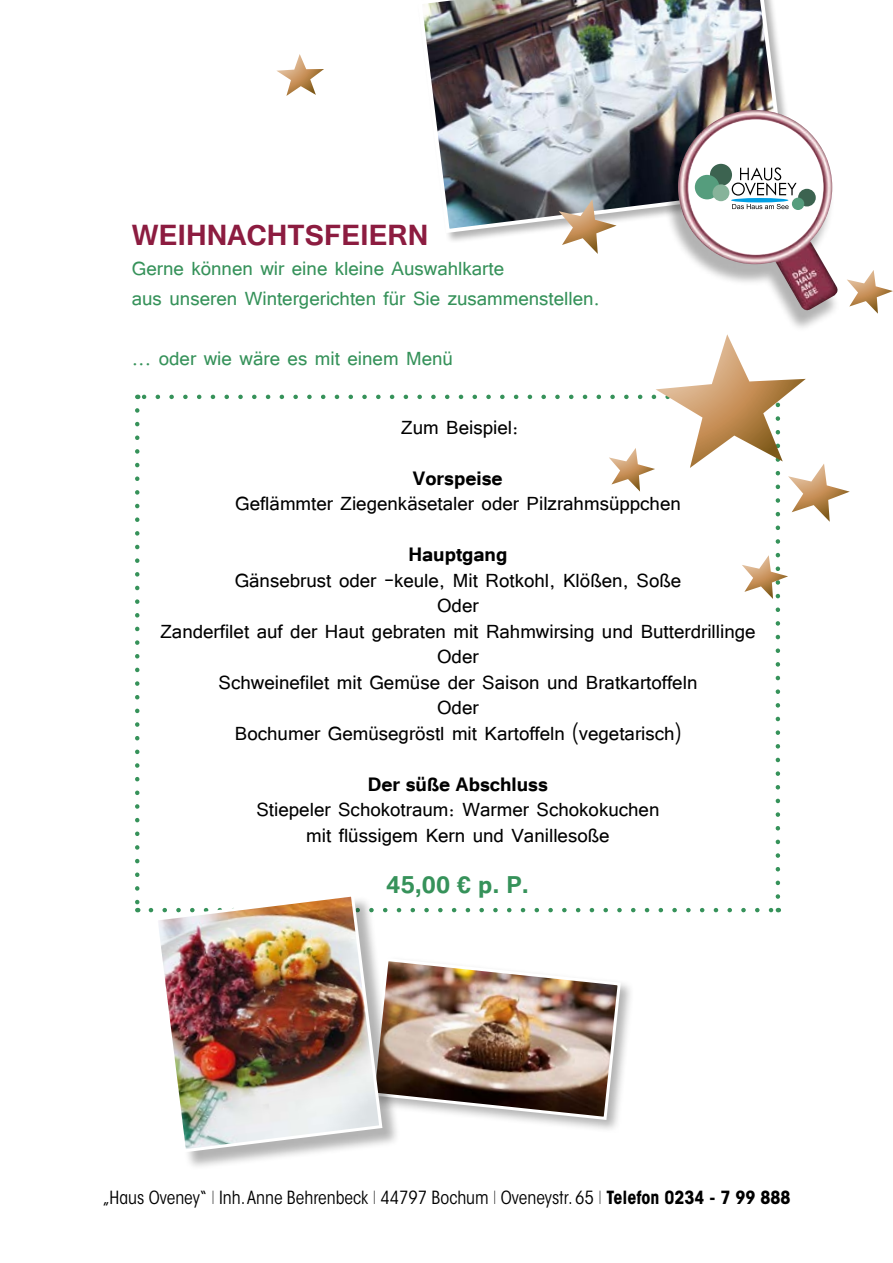
<style>
.page{position:relative;width:893px;height:1263px;background:#fff}
.page>*{position:absolute;margin:0;border:0;box-sizing:border-box;transform-origin:0 0}
.t1{font:700 36px "Tunga";color:#8c1c40}
.t2{font:700 30px "Tunga";color:#36925a}
.t3{font:24px/25.5px "Tunga";color:#000;text-align:center}
.t4{font:24px/30px "Tunga";color:#36925a}
.t5{font:700 24px "Tunga";color:#000}
.t6{font:condensed 18px "ITC Avant Garde Std";color:#000}
.s1{font-weight:200;font-stretch:normal}
.s2{font-weight:700}
</style>
<div class="page">
<div style="left:417px;top:0;width:381px;height:244px;background:#000;opacity:.3"></div>
<img style="left:417px;top:0;width:372px;height:235px">
<svg style="left:559px;top:199px;width:58px;height:55px"></svg>
<svg style="left:276px;top:54px;width:48px;height:42px"></svg>
<svg style="left:847px;top:270px;width:46px;height:44px"></svg>
<svg style="left:135px;top:334px;width:715px;height:578px"></svg>
<div style="left:369px;top:956px;width:265px;height:178px;background:#000;opacity:.3"></div>
<img style="left:401px;top:956px;width:221px;height:165px">
<div style="left:664px;top:115px;width:176px;height:217px;background:#000;opacity:.3"></div>
<img style="left:678px;top:110px;width:162px;height:203px">
<div style="left:688px;top:120px;width:135px;height:134px;background:#fff;border-radius:50%"></div>
<svg style="left:732px;top:167px;width:64px;height:29px"></svg>
<div style="left:798px;top:189px;width:18px;height:17px;background:#3c6350;border-radius:50%"></div>
<div style="left:710px;top:164px;width:22px;height:22px;background:#3c6350;border-radius:50%"></div>
<div style="left:695px;top:175px;width:24px;height:24px;background:#559d7d;border-radius:50%"></div>
<div style="left:712px;top:184px;width:17px;height:17px;background:#87b39a;border-radius:50%"></div>
<div style="left:792px;top:198px;width:12px;height:12px;background:#559d7d;border-radius:50%"></div>
<svg style="left:732px;top:204px;width:57px;height:5px"></svg>
<svg style="left:731px;top:198px;width:57px;height:4px"></svg>
<div style="left:157px;top:896px;width:244px;height:275px;background:#000;opacity:.3"></div>
<img style="left:153px;top:892px;width:231px;height:262px">
<h1 class="t1" style="left:132px;top:211px;width:298px">WEIHNACHTSFEIERN</h1>
<p class="t4" style="left:132px;top:252px;width:470px">Gerne können wir eine kleine Auswahlkarte<br>aus unseren Wintergerichten für Sie zusammenstellen.</p>
<p class="t4" style="left:132px;top:342px;width:323px">... oder wie wäre es mit einem Menü</p>
<p class="t3" style="left:401px;top:413px;width:119px">Zum Beispiel:</p>
<p class="t5" style="left:413px;top:463px;width:91px">Vorspeise</p>
<p class="t3" style="left:235px;top:489px;width:447px">Geflämmter Ziegenkäsetaler oder Pilzrahmsüppchen</p>
<p class="t5" style="left:408px;top:539px;width:101px">Hauptgang</p>
<p class="t3" style="left:160px;top:566px;width:597px">Gänsebrust oder –keule, Mit Rotkohl, Klößen, Soße<br>Oder<br>Zanderfilet auf der Haut gebraten mit Rahmwirsing und Butterdrillinge Oder<br>Schweinefilet mit Gemüse der Saison und Bratkartoffeln<br>Oder<br>Bochumer Gemüsegröstl mit Kartoffeln (vegetarisch)</p>
<p class="t5" style="left:368px;top:768px;width:182px">Der süße Abschluss</p>
<p class="t3" style="left:256px;top:795px;width:404px">Stiepeler Schokotraum: Warmer Schokokuchen mit flüssigem Kern und Vanillesoße</p>
<p class="t2" style="left:387px;top:865px;width:144px">45,00 € p. P.</p>
<p class="t6" style="left:102px;top:1186px;width:690px">„Haus Oveney“ <span class="s1">I</span> Inh. Anne Behrenbeck <span class="s1">I</span> 44797 Bochum <span class="s1">I</span> Oveneystr. 65 <span class="s1">I</span> <span class="s2">Telefon 0234 - 7 99 888</span></p>
</div>
